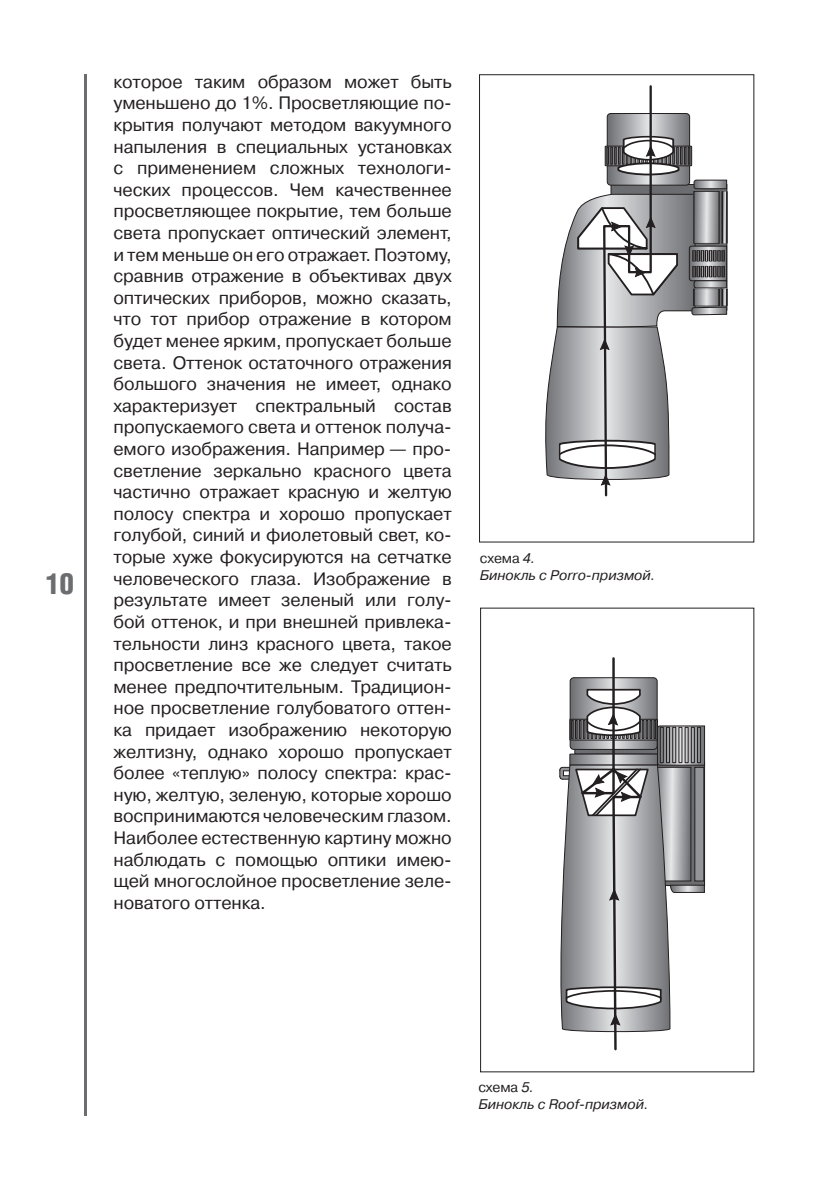
<style>
.page{position:relative;width:840px;height:1191px;background:#fff}
.page>*{position:absolute;margin:0;border:0;box-sizing:border-box;transform-origin:0 0}
.t1{font:700 28px "AG Letterica Cond L";color:#6c6d70}
.t2{font:18px/21.6px "Pragmatica C";letter-spacing:-.005em;color:#231f20;text-align:justify}
.t3{font:italic 14px/16.8px "Pragmatica C";color:#231f20}
.s1{font-style:normal}
</style>
<div class="page">
<hr style="left:84px;top:75px;width:2px;height:1041px;background:#6c6d70">
<svg style="left:545px;top:85px;width:182px;height:412px"></svg>
<div style="left:478px;top:74px;width:276px;height:468px;border:1px solid #231f20"></div>
<svg style="left:559px;top:657px;width:146px;height:394px"></svg>
<div style="left:480px;top:607px;width:274px;height:465px;border:1px solid #231f20"></div>
<h1 class="t1" style="left:46px;top:567px;width:29px">10</h1>
<p class="t2" style="left:113px;top:71px;width:339px">которое таким образом может быть уменьшено до 1%. Просветляющие по&shy;крытия получают методом вакуумного напыления в специальных установках с применением сложных технологи&shy;ческих процессов. Чем качественнее просветляющее покрытие, тем больше света пропускает оптический элемент, и тем меньше он его отражает. Поэтому, сравнив отражение в объективах двух оптических приборов, можно сказать, что тот прибор отражение в котором будет менее ярким, пропускает больше света. Оттенок остаточного отражения большого значения не имеет, однако характеризует спектральный состав пропускаемого света и оттенок получа&shy;емого изображения. Например — про&shy;светление зеркально красного цвета частично отражает красную и желтую полосу спектра и хорошо пропускает голубой, синий и фиолетовый свет, ко&shy;торые хуже фокусируются на сетчатке человеческого глаза. Изображение в результате имеет зеленый или голу&shy;бой оттенок, и при внешней привлека&shy;тельности линз красного цвета, такое просветление все же следует считать менее предпочтительным. Традицион&shy;ное просветление голубоватого оттен&shy;ка придает изображению некоторую желтизну, однако хорошо пропускает более «теплую» полосу спектра: крас&shy;ную, желтую, зеленую, которые хорошо воспринимаются человеческим глазом.<br>Наиболее естественную картину можно наблюдать с помощью оптики имею&shy;щей многослойное просветление зеле&shy;новатого оттенка.</p>
<p class="t3" style="left:479px;top:550px;width:177px"><span class="s1">схема</span> 4.<br>Бинокль с Porro-призмой.</p>
<p class="t3" style="left:478px;top:1079px;width:171px"><span class="s1">схема</span> 5.<br>Бинокль с Roof-призмой.</p>
</div>
